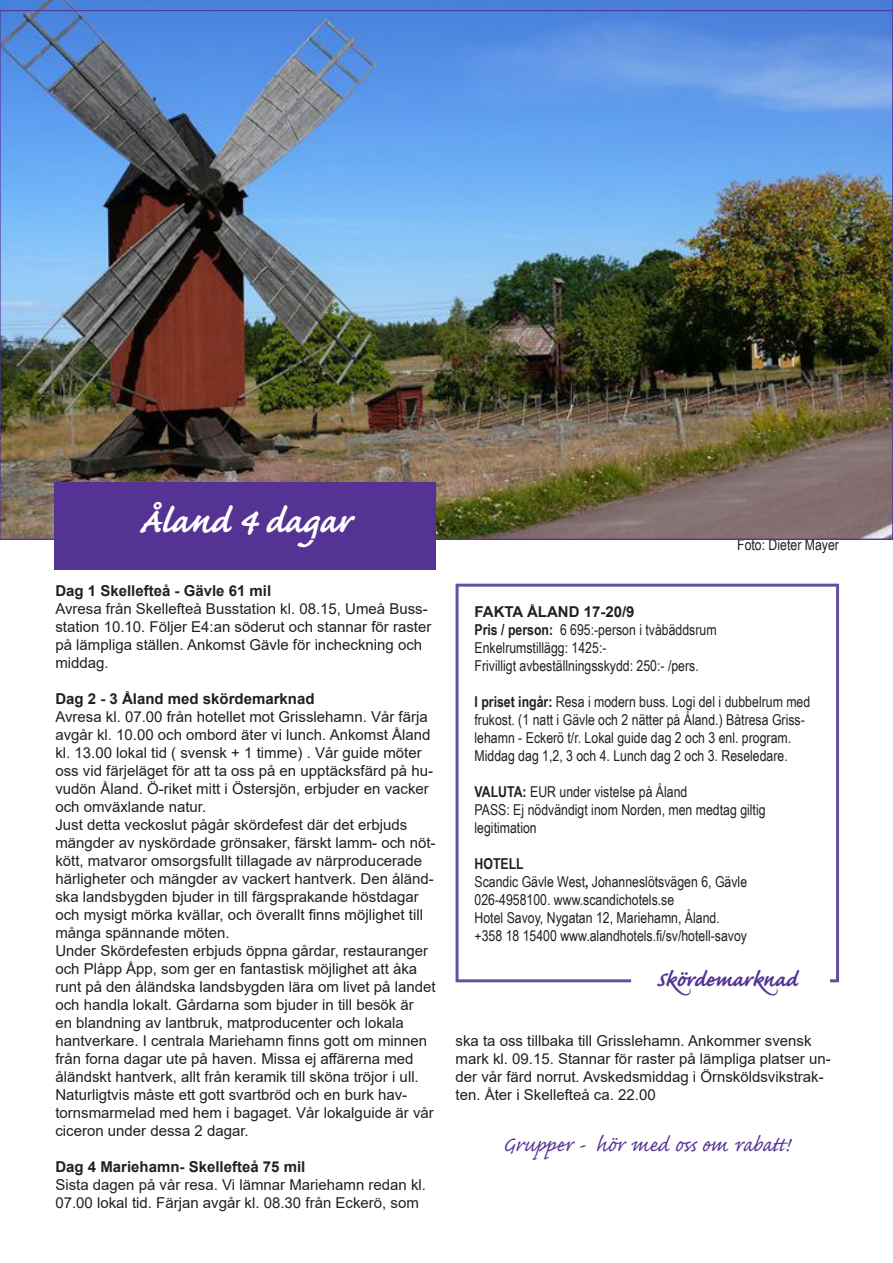
<style>
.page{position:relative;width:893px;height:1263px;background:#fff}
.page>*{position:absolute;margin:0;border:0;box-sizing:border-box;transform-origin:0 0}
.t1{font:700 45px "Caflisch Script Pro";color:#fff}
.t2{font:27px "Caflisch Script Pro";color:#553394}
.t3{font:700 27px "Caflisch Script Pro";color:#553394}
.t4{font:15px/18px "Arial";color:#231f20}
.Faktarubrik{font:15px/18px "Arial Narrow";color:#231f20}
.Faktatext{font:15px/18px "Arial Narrow";color:#231f20}
.t5{font:700 15px "Arial";color:#231f20}
.s1{font-family:"Arial";font-weight:700}
.s2{font-weight:700}
</style>
<div class="page">
<div style="left:456px;top:584px;width:383px;height:398px;border:3px solid #684ea0"></div>
<div style="left:55px;top:483px;width:381px;height:87px;background:#553394"></div>
<div style="left:631px;top:960px;width:199px;height:50px;background:#fff"></div>
<img style="left:0;top:0;width:893px;height:537px">
<p class="t1" style="left:138px;top:498px;width:215px">Åland 4 dagar</p>
<p class="t5" style="left:55px;top:580px;width:217px">Dag 1 Skellefteå - Gävle 61 mil</p>
<p class="t4" style="left:55px;top:599px;width:378px">Avresa från Skellefteå Busstation kl. 08.15, Umeå Bus - station 10.10. Följer E4:an söderut och stannar för raster på lämpliga ställen. Ankomst Gävle för incheckning och middag.</p>
<p class="t5" style="left:55px;top:688px;width:261px">Dag 2 - 3 Åland med skördemarknad</p>
<p class="t4" style="left:55px;top:707px;width:379px">Avresa kl. 07.00 från hotellet mot Grisslehamn. Vår färja avgår kl. 10.00 och ombord äter vi lunch. Ankomst Åland kl. 13.00 lokal tid ( svensk + 1 timme) . Vår guide möter oss vid färjeläget för att ta oss på en upptäcksfärd på hu&shy;vudön Åland. Ö-riket mitt i Östersjön, erbjuder en vacker och omväxlande natur.</p>
<p class="t4" style="left:55px;top:815px;width:382px">Just detta veckoslut pågår skördefest där det erbjuds mängder av nyskördade grönsaker, färskt lamm- och nöt&shy;kött, matvaror omsorgsfullt tillagade av närproducerade härligheter och mängder av vackert hantverk. Den åländ&shy;ska landsbygden bjuder in till färgsprakande höstdagar och mysigt mörka kvällar, och överallt finns möjlighet till många spännande möten.</p>
<p class="t4" style="left:55px;top:941px;width:382px">Under Skördefesten erbjuds öppna gårdar, restauranger och Plåpp Åpp, som ger en fantastisk möjlighet att åka runt på den åländska landsbygden lära om livet på landet och handla lokalt. Gårdarna som bjuder in till besök är<br>en blandning av lantbruk, matproducenter och lokala hantverkare. I centrala Mariehamn finns gott om minnen från forna dagar ute på haven. Missa ej affärerna med åländskt hantverk, allt från keramik till sköna tröjor i ull.<br>Naturligtvis måste ett gott svartbröd och en burk hav&shy;tornsmarmelad med hem i bagaget. Vår lokalguide är vår ciceron under dessa 2 dagar.</p>
<p class="t5" style="left:55px;top:1156px;width:252px">Dag 4 Mariehamn- Skellefteå 75 mil</p>
<p class="t4" style="left:55px;top:1175px;width:372px">Sista dagen på vår resa. Vi lämnar Mariehamn redan kl.<br>07.00 lokal tid. Färjan avgår kl. 08.30 från Eckerö, som</p>
<p class="Faktarubrik" style="left:737px;top:535px;width:103px">Foto: Dieter Mayer</p>
<p class="Faktarubrik" style="left:475px;top:602px;width:244px"><span class="s1">FAKTA ÅLAND 17-20/9<br></span><span class="s2">Pris / person:</span> 6 695:-person i tvåbäddsrum</p>
<p class="Faktarubrik" style="left:475px;top:638px;width:133px">Enkelrumstillägg: 1425:-</p>
<p class="Faktarubrik" style="left:475px;top:656px;width:226px">Frivilligt avbeställningsskydd: 250:- /pers.</p>
<p class="Faktarubrik" style="left:475px;top:692px;width:337px"><span class="s2">I priset ingår:</span> Resa i modern buss. Logi del i dubbelrum med frukost. (1 natt i Gävle och 2 nätter på Åland.) Båtresa Griss&shy;lehamn - Eckerö t/r. Lokal guide dag 2 och 3 enl. program.<br>Middag dag 1,2, 3 och 4. Lunch dag 2 och 3. Reseledare.</p>
<p class="Faktatext" style="left:475px;top:782px;width:214px"><span class="s2">VALUTA:</span> EUR under vistelse på Åland</p>
<p class="Faktatext" style="left:475px;top:800px;width:293px">PASS: Ej nödvändigt inom Norden, men medtag giltig legitimation</p>
<p class="Faktatext" style="left:475px;top:854px;width:274px"><span class="s2">HOTELL<br></span>Scandic Gävle West<span class="s2">,</span> Johanneslötsvägen 6, Gävle</p>
<p class="Faktatext" style="left:475px;top:890px;width:247px">026-4958100. www.scandichotels.se<br>Hotel Savoy, Nygatan 12, Mariehamn, Åland.</p>
<p class="Faktatext" style="left:475px;top:926px;width:274px">+358 18 15400 www.alandhotels.fi/sv/hotell-savoy</p>
<p class="t3" style="left:657px;top:966px;width:142px">Skördemarknad</p>
<p class="t4" style="left:456px;top:1032px;width:377px">ska ta oss tillbaka till Grisslehamn. Ankommer svensk mark kl. 09.15. Stannar för raster på lämpliga platser un&shy;der vår färd norrut. Avskedsmiddag i Örnsköldsvikstrak&shy;ten. Åter i Skellefteå ca. 22.00</p>
<p class="t2" style="left:503px;top:1130px;width:288px">Grupper - hör med oss om rabatt!</p>
</div>
